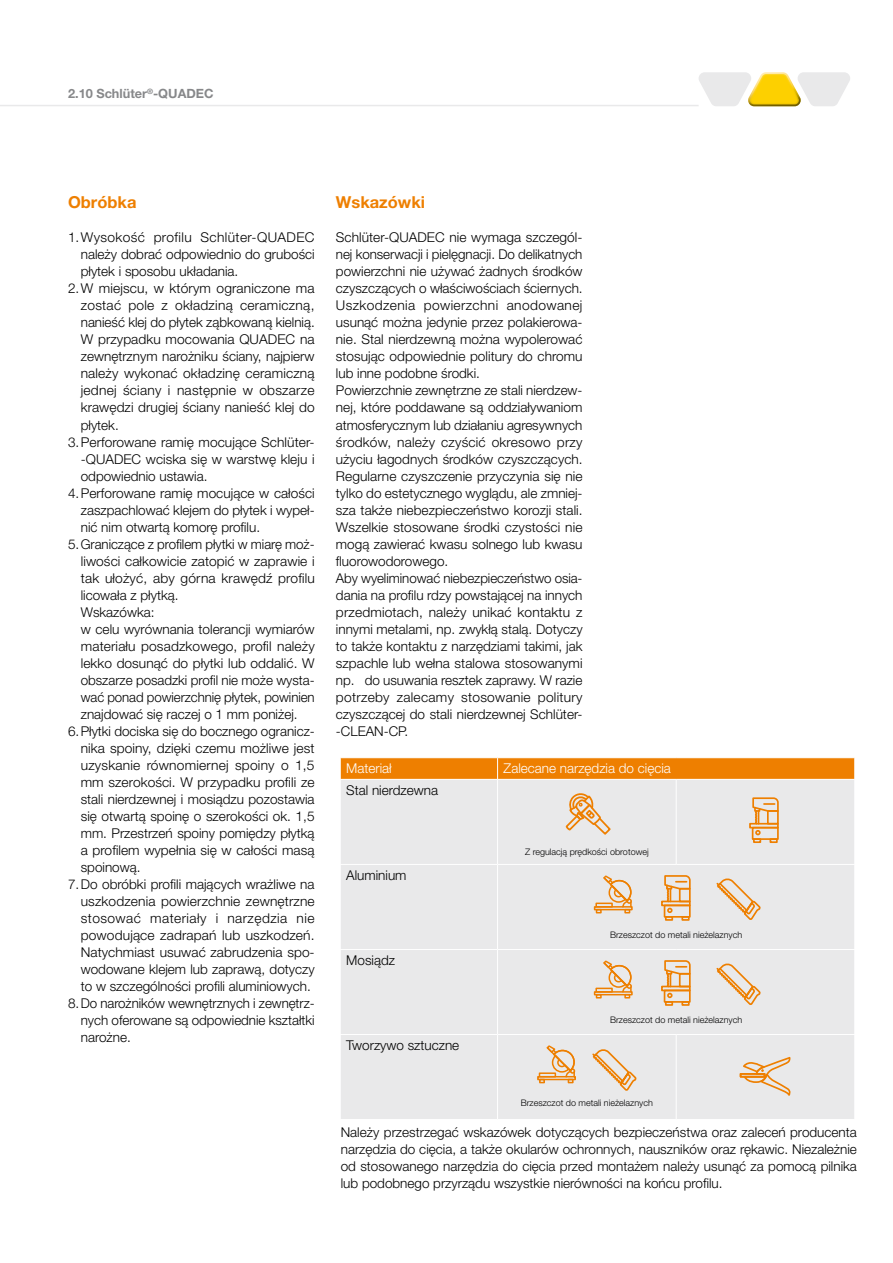
<style>
.page{position:relative;width:893px;height:1263px;background:#fff}
.page>*{position:absolute;margin:0;border:0;box-sizing:border-box;transform-origin:0 0}
.Überschrift{font:700 16.5px "Helvetica Neue LT Pro";color:#ee7f00}
.Fließtext{font:300 13.5px/17px "Helvetica Neue LT Pro";color:#000;text-align:justify}
.Hinweistext{font:300 13.5px/17px "Helvetica Neue LT Pro";color:#000;text-align:justify}
.Einzug{font:300 13.5px/17px "Helvetica Neue LT Pro";color:#000;text-align:justify}
.t1{font:300 13.5px "Helvetica Neue LT Pro";color:#fff}
.t2{font:700 12.75px "Helvetica Neue LT Pro";color:#87888a}
.Material_und_Länge_7pt{font:300 9px "Helvetica Neue LT Pro";color:#000}
</style>
<div class="page">
<hr style="left:0;top:105px;width:699px;height:1px;background:#e9e9ea">
<svg style="left:699px;top:72px;width:151px;height:34px"></svg>
<div style="left:341px;top:780px;width:513px;height:339px;background:#e9e9ea"></div>
<svg style="left:340px;top:758px;width:515px;height:21px;background:#ee8105"></svg>
<hr style="left:497px;top:780px;width:1px;height:84px;background:#fff">
<hr style="left:676px;top:780px;width:1px;height:84px;background:#fff">
<hr style="left:340px;top:864px;width:158px;height:1px;background:#fff">
<hr style="left:498px;top:864px;width:178px;height:1px;background:#fff">
<hr style="left:497px;top:865px;width:1px;height:84px;background:#fff">
<hr style="left:676px;top:864px;width:179px;height:1px;background:#fff">
<hr style="left:340px;top:949px;width:158px;height:1px;background:#fff">
<hr style="left:498px;top:949px;width:178px;height:1px;background:#fff">
<hr style="left:497px;top:950px;width:1px;height:84px;background:#fff">
<hr style="left:676px;top:949px;width:179px;height:1px;background:#fff">
<hr style="left:340px;top:1034px;width:158px;height:1px;background:#fff">
<hr style="left:498px;top:1034px;width:178px;height:1px;background:#fff">
<hr style="left:497px;top:1035px;width:1px;height:84px;background:#fff">
<hr style="left:676px;top:1034px;width:179px;height:1px;background:#fff">
<hr style="left:676px;top:1035px;width:1px;height:84px;background:#fff">
<svg style="left:564px;top:790px;width:48px;height:46px;background:#e9d1b6"></svg>
<div style="left:749px;top:823px;width:30px;height:5px;border:2px solid #ee7f00"></div>
<div style="left:753px;top:838px;width:8px;height:5px;border:2px solid #ee7f00"></div>
<div style="left:769px;top:838px;width:9px;height:5px;border:2px solid #ee7f00"></div>
<div style="left:752px;top:827px;width:27px;height:13px;border:2px solid #ee7f00"></div>
<svg style="left:751px;top:796px;width:29px;height:39px"></svg>
<div style="left:661px;top:901px;width:30px;height:5px;border:2px solid #ee7f00"></div>
<div style="left:665px;top:916px;width:8px;height:5px;border:2px solid #ee7f00"></div>
<div style="left:681px;top:916px;width:9px;height:5px;border:2px solid #ee7f00"></div>
<div style="left:664px;top:904px;width:27px;height:14px;border:2px solid #ee7f00"></div>
<svg style="left:663px;top:874px;width:28px;height:39px"></svg>
<svg style="left:715px;top:876px;width:47px;height:46px;background:#e9d8c5"></svg>
<div style="left:594px;top:906px;width:39px;height:4px;border:2px solid #ee7f00"></div>
<div style="left:595px;top:902px;width:18px;height:5px;border:2px solid #ee7f00"></div>
<svg style="left:596px;top:874px;width:36px;height:39px"></svg>
<div style="left:661px;top:986px;width:30px;height:5px;border:2px solid #ee7f00"></div>
<div style="left:665px;top:1001px;width:8px;height:5px;border:2px solid #ee7f00"></div>
<div style="left:681px;top:1001px;width:9px;height:5px;border:2px solid #ee7f00"></div>
<div style="left:664px;top:989px;width:27px;height:14px;border:2px solid #ee7f00"></div>
<svg style="left:663px;top:959px;width:28px;height:39px"></svg>
<svg style="left:715px;top:961px;width:47px;height:46px;background:#e9d8c5"></svg>
<div style="left:594px;top:991px;width:39px;height:4px;border:2px solid #ee7f00"></div>
<div style="left:595px;top:987px;width:18px;height:6px;border:2px solid #ee7f00"></div>
<svg style="left:596px;top:959px;width:36px;height:39px"></svg>
<svg style="left:591px;top:1047px;width:47px;height:45px;background:#e9d7c4"></svg>
<div style="left:537px;top:1076px;width:39px;height:4px;border:2px solid #ee7f00"></div>
<svg style="left:539px;top:1044px;width:37px;height:39px"></svg>
<div style="left:740px;top:1073px;width:25px;height:4px;border:2px solid #ee7f00"></div>
<svg style="left:741px;top:1056px;width:51px;height:46px;background:#e9d5be"></svg>
<p class="t2" style="left:68px;top:86px;width:147px">2.10 Schlüter<sup>®</sup>-QUADEC</p>
<p class="Überschrift" style="left:68px;top:192px;width:70px">Obróbka</p>
<p class="Fließtext" style="left:81px;top:229px;width:235px;text-indent:-13px">1.Wysokość profilu Schlüter-QUADEC należy dobrać odpowiednio do grubości płytek i sposobu układania.</p>
<p class="Fließtext" style="left:81px;top:280px;width:235px;text-indent:-13px">2.W miejscu, w którym ograniczone ma zostać pole z okładziną ceramiczną, nanieść klej do płytek ząbkowaną kielnią.<br>W przypadku mocowania QUADEC na zewnętrznym narożniku ściany, najpierw należy wykonać okładzinę ceramiczną jednej ściany i następnie w obszarze krawędzi drugiej ściany nanieść klej do płytek.</p>
<p class="Fließtext" style="left:81px;top:433px;width:235px;text-indent:-13px">3.Perforowane ramię mocujące Schlüter--QUADEC wciska się w warstwę kleju i odpowiednio ustawia.</p>
<p class="Fließtext" style="left:81px;top:484px;width:235px;text-indent:-13px">4.Perforowane ramię mocujące w całości zaszpachlować klejem do płytek i wypeł&shy;nić nim otwartą komorę profilu.</p>
<p class="Fließtext" style="left:81px;top:535px;width:235px;text-indent:-13px">5.Graniczące z profilem płytki w miarę moż&shy;liwości całkowicie zatopić w zaprawie i tak ułożyć, aby górna krawędź profilu licowała z płytką.</p>
<p class="Einzug" style="left:81px;top:603px;width:75px">Wskazówka:</p>
<p class="Einzug" style="left:81px;top:620px;width:236px">w celu wyrównania tolerancji wymiarów materiału posadzkowego, profil należy lekko dosunąć do płytki lub oddalić. W obszarze posadzki profil nie może wysta&shy;wać ponad powierzchnię płytek, powinien znajdować się raczej o 1 mm poniżej.</p>
<p class="Fließtext" style="left:81px;top:722px;width:235px;text-indent:-13px">6.Płytki dociska się do bocznego ogranicz&shy;nika spoiny, dzięki czemu możliwe jest uzyskanie równomiernej spoiny o 1,5 mm szerokości. W przypadku profili ze stali nierdzewnej i mosiądzu pozostawia się otwartą spoinę o szerokości ok. 1,5 mm. Przestrzeń spoiny pomiędzy płytką a profilem wypełnia się w całości masą spoinową.</p>
<p class="Fließtext" style="left:81px;top:875px;width:235px;text-indent:-13px">7.Do obróbki profili mających wrażliwe na uszkodzenia powierzchnie zewnętrzne stosować materiały i narzędzia nie powodujące zadrapań lub uszkodzeń.<br>Natychmiast usuwać zabrudzenia spo&shy;wodowane klejem lub zaprawą, dotyczy to w szczególności profili aluminiowych.</p>
<p class="Fließtext" style="left:81px;top:994px;width:235px;text-indent:-13px">8.Do narożników wewnętrznych i zewnętrz&shy;nych oferowane są odpowiednie kształtki narożne.</p>
<p class="Überschrift" style="left:336px;top:192px;width:91px">Wskazówki</p>
<p class="Fließtext" style="left:336px;top:229px;width:248px">Schlüter-QUADEC nie wymaga szczegól&shy;nej konserwacji i pielęgnacji. Do delikatnych powierzchni nie używać żadnych środków czyszczących o właściwościach ściernych.</p>
<p class="Fließtext" style="left:336px;top:297px;width:248px">Uszkodzenia powierzchni anodowanej usunąć można jedynie przez polakierowa&shy;nie. Stal nierdzewną można wypolerować stosując odpowiednie politury do chromu lub inne podobne środki.</p>
<p class="Fließtext" style="left:336px;top:382px;width:248px">Powierzchnie zewnętrzne ze stali nierdzew&shy;nej, które poddawane są oddziaływaniom atmosferycznym lub działaniu agresywnych środków, należy czyścić okresowo przy użyciu łagodnych środków czyszczących.<br>Regularne czyszczenie przyczynia się nie tylko do estetycznego wyglądu, ale zmniej&shy;sza także niebezpieczeństwo korozji stali.<br>Wszelkie stosowane środki czystości nie mogą zawierać kwasu solnego lub kwasu fluorowodorowego.</p>
<p class="Fließtext" style="left:336px;top:569px;width:248px">Aby wyeliminować niebezpieczeństwo osia&shy;dania na profilu rdzy powstającej na innych przedmiotach, należy unikać kontaktu z innymi metalami, np. zwykłą stalą. Dotyczy to także kontaktu z narzędziami takimi, jak szpachle lub wełna stalowa stosowanymi np. do usuwania resztek zaprawy. W razie potrzeby zalecamy stosowanie politury czyszczącej do stali nierdzewnej Schlüter--CLEAN-CP.</p>
<p class="t1" style="left:346px;top:760px;width:47px">Materiał</p>
<p class="t1" style="left:504px;top:760px;width:169px">Zalecane narzędzia do cięcia</p>
<p class="Fließtext" style="left:346px;top:781px;width:93px">Stal nierdzewna</p>
<p class="Fließtext" style="left:346px;top:866px;width:62px">Aluminium</p>
<p class="Fließtext" style="left:346px;top:951px;width:50px">Mosiądz</p>
<p class="Fließtext" style="left:346px;top:1036px;width:115px">Tworzywo sztuczne</p>
<p class="Material_und_Länge_7pt" style="left:525px;top:847px;width:125px">Z regulacją prędkości obrotowej</p>
<p class="Material_und_Länge_7pt" style="left:610px;top:929px;width:134px">Brzeszczot do metali nieżelaznych</p>
<p class="Material_und_Länge_7pt" style="left:610px;top:1014px;width:134px">Brzeszczot do metali nieżelaznych</p>
<p class="Material_und_Länge_7pt" style="left:521px;top:1097px;width:134px">Brzeszczot do metali nieżelaznych</p>
<p class="Hinweistext" style="left:341px;top:1123px;width:518px">Należy przestrzegać wskazówek dotyczących bezpieczeństwa oraz zaleceń producenta narzędzia do cięcia, a także okularów ochronnych, nauszników oraz rękawic. Niezależnie od stosowanego narzędzia do cięcia przed montażem należy usunąć za pomocą pilnika lub podobnego przyrządu wszystkie nierówności na końcu profilu.</p>
</div>
